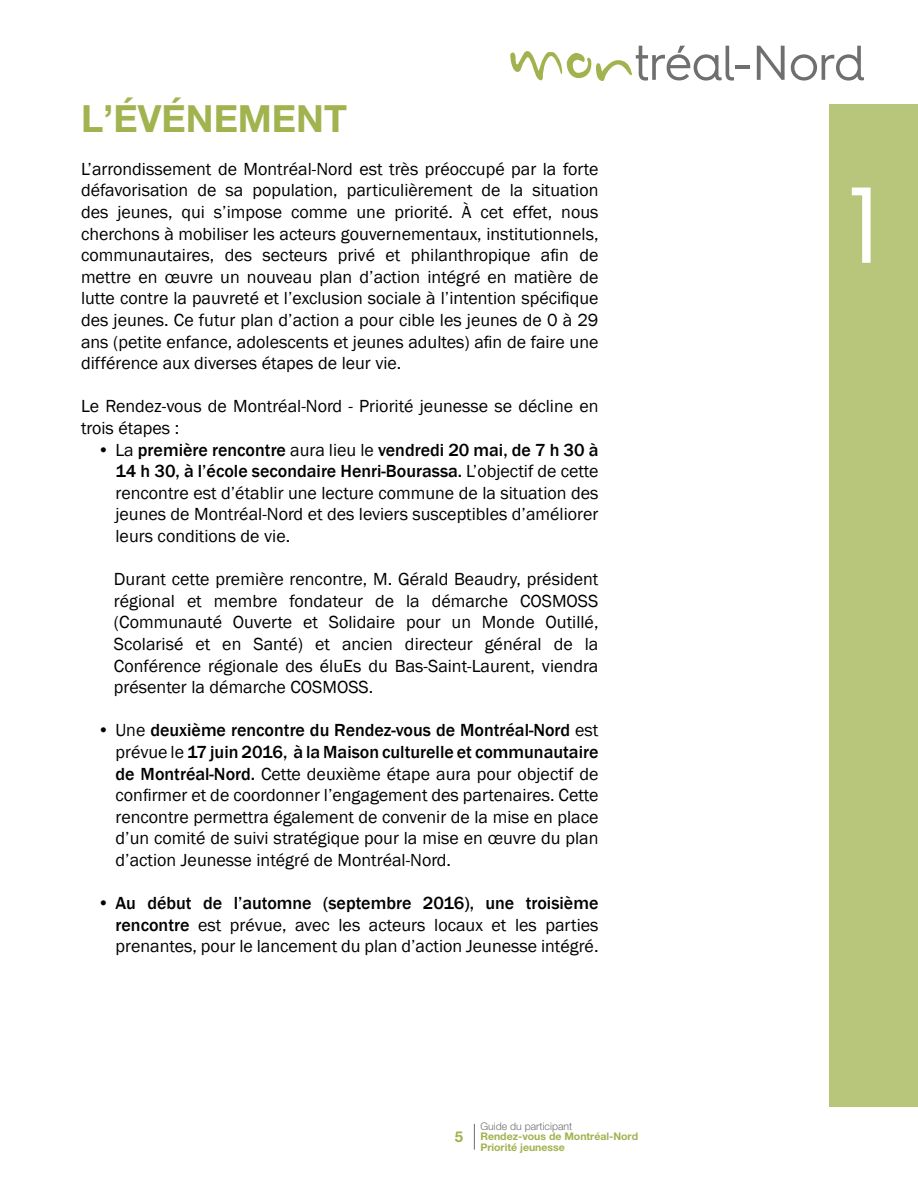
<style>
.page{position:relative;width:918px;height:1188px;background:#fff}
.page>*{position:absolute;margin:0;border:0;box-sizing:border-box;transform-origin:0 0}
.t1{font:108px "Hurme Geometric Sans 4";color:#fff}
.t2{font:700 37.5px "Helvetica Neue LT Pro";color:#a1b34f}
.t3{font:18px/21.6px "Franklin Gothic";color:#000;text-align:justify}
.t4{font:700 15px "Helvetica Neue LT Pro";color:#a1b34f}
.t5{font:700 10.5px/10.5px "Helvetica Neue LT Pro";color:#a1b34f}
.t6{font:300 10.5px "Helvetica Neue LT Pro";color:#6f6f6f}
.s1{font-weight:500}
</style>
<div class="page">
<svg style="left:474px;top:1124px;width:1px;height:26px"></svg>
<svg style="left:510px;top:46px;width:224px;height:35px"></svg>
<hr style="left:736px;top:65px;width:14px;height:4px;background:#6f6f6f">
<svg style="left:757px;top:46px;width:28px;height:34px"></svg>
<svg style="left:791px;top:46px;width:73px;height:35px"></svg>
<div style="left:829px;top:105px;width:89px;height:1002px;background:#b8c67b"></div>
<h2 class="t2" style="left:81px;top:95px;width:267px">L’ÉVÉNEMENT</h2>
<p class="t3" style="left:81px;top:158px;width:519px">L’arrondissement de Montréal-Nord est très préoccupé par la forte défavorisation de sa population, particulièrement de la situation des jeunes, qui s’impose comme une priorité. À cet effet, nous cherchons à mobiliser les acteurs gouvernementaux, institutionnels, communautaires, des secteurs privé et philanthropique afin de mettre en œuvre un nouveau plan d’action intégré en matière de lutte contre la pauvreté et l’exclusion sociale à l’intention spécifique des jeunes. Ce futur plan d’action a pour cible les jeunes de 0 à 29 ans (petite enfance, adolescents et jeunes adultes) afin de faire une différence aux diverses étapes de leur vie.</p>
<p class="t3" style="left:81px;top:396px;width:519px">Le Rendez-vous de Montréal-Nord - Priorité jeunesse se décline en trois étapes :</p>
<p class="t3" style="left:115px;top:439px;width:485px;text-indent:-18px">• La <span class="s1">première rencontre</span> aura lieu le <span class="s1">vendredi 20 mai, de 7 h 30 à 14 h 30, à l’école secondaire Henri-Bourassa.</span> L’objectif de cette rencontre est d’établir une lecture commune de la situation des jeunes de Montréal-Nord et des leviers susceptibles d’améliorer leurs conditions de vie.</p>
<p class="t3" style="left:114px;top:569px;width:486px">Durant cette première rencontre, M. Gérald Beaudry, président régional et membre fondateur de la démarche COSMOSS (Communauté Ouverte et Solidaire pour un Monde Outillé, Scolarisé et en Santé) et ancien directeur général de la Conférence régionale des éluEs du Bas-Saint-Laurent, viendra présenter la démarche COSMOSS.</p>
<p class="t3" style="left:116px;top:720px;width:485px;text-indent:-18px">• Une <span class="s1">deuxième rencontre du Rendez-vous de Montréal-Nord</span> est prévue le <span class="s1">17 juin 2016, à la Maison culturelle et communautaire de Montréal-Nord.</span> Cette deuxième étape aura pour objectif de confirmer et de coordonner l’engagement des partenaires. Cette rencontre permettra également de convenir de la mise en place d’un comité de suivi stratégique pour la mise en œuvre du plan d’action Jeunesse intégré de Montréal-Nord.</p>
<p class="t3" style="left:116px;top:893px;width:485px;text-indent:-18px"><span class="s1">• Au début de l’automne (septembre 2016), une troisième rencontre</span> est prévue, avec les acteurs locaux et les parties prenantes, pour le lancement du plan d’action Jeunesse intégré.</p>
<p class="t4" style="left:455px;top:1127px;width:10px">5</p>
<p class="t6" style="left:480px;top:1120px;width:93px">Guide du participant</p>
<p class="t5" style="left:480px;top:1131px;width:159px">Rendez-vous de Montréal-Nord<br>Priorité jeunesse</p>
<h1 class="t1" style="left:848px;top:149px;width:34px">1</h1>
</div>
